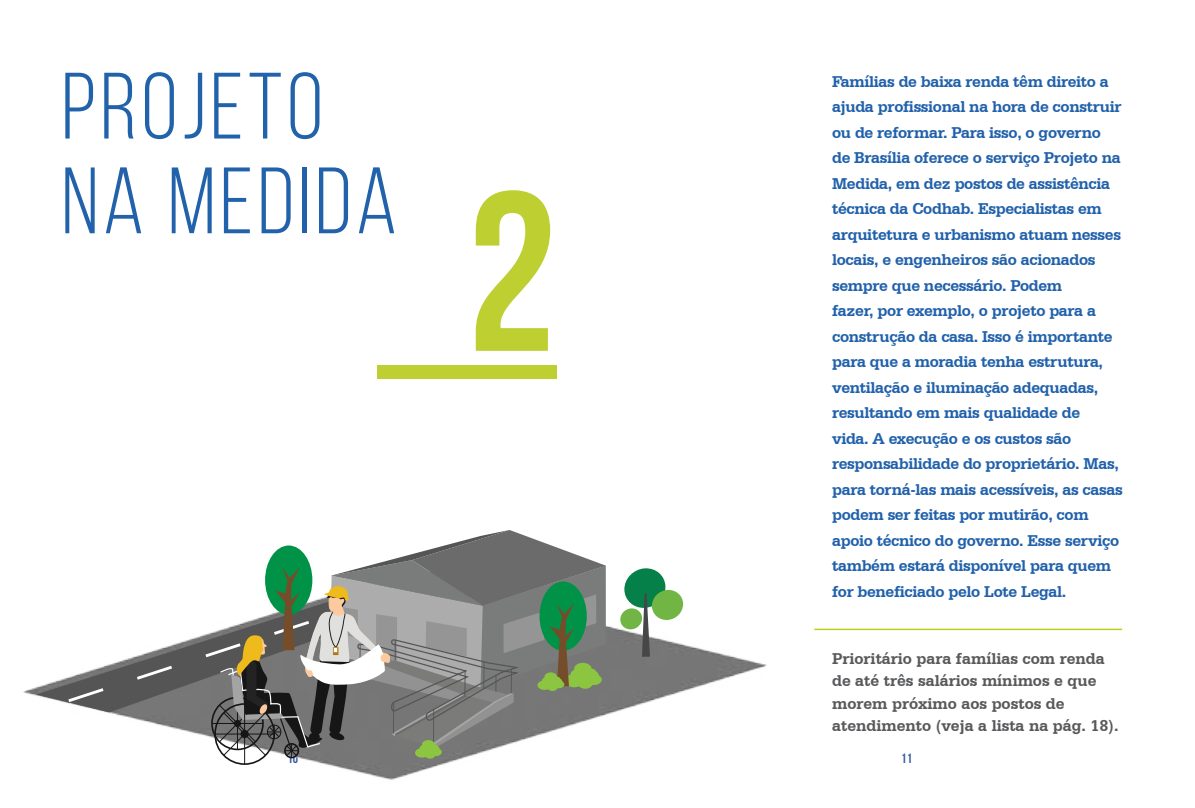
<style>
.page{position:relative;width:1195px;height:808px;background:#fff}
.page>*{position:absolute;margin:0;border:0;box-sizing:border-box;transform-origin:0 0}
.t1{font:700 226.8px "Bebas Neue";color:#bed031}
.t2{font:93.9px/94.7px "Bebas Neue";letter-spacing:.05em;color:#2162ab}
.t3{font:700 16.5px/25.5px "Serifa BT";letter-spacing:-.02em;color:#2161ab}
.t4{font:700 16.5px/22.5px "Serifa BT";color:#58595b}
.t5{font:700 13.5px "Bebas Neue";color:#345ba0}
</style>
<div class="page">
<div style="left:377px;top:365px;width:179px;height:14px;background:#bed031"></div>
<img style="left:23px;top:603px;width:744px;height:177px">
<svg style="left:36px;top:603px;width:176px;height:109px"></svg>
<svg style="left:65px;top:603px;width:147px;height:101px"></svg>
<svg style="left:620px;top:608px;width:22px;height:22px"></svg>
<svg style="left:624px;top:568px;width:59px;height:89px"></svg>
<hr style="left:244px;top:734px;width:1px;height:30px;background:#161616">
<svg style="left:212px;top:530px;width:394px;height:229px"></svg>
<hr style="left:814px;top:629px;width:308px;height:1px;background:#bfd117">
<h2 class="t2" style="left:62px;top:58px;width:337px">PROJETO<br>NA MEDIDA</h2>
<h1 class="t1" style="left:467px;top:148px;width:91px">2</h1>
<p class="t3" style="left:832px;top:68px;width:292px">Famílias de baixa renda têm direito a ajuda profissional na hora de construir ou de reformar. Para isso, o governo de Brasília oferece o serviço Projeto na Medida, em dez postos de assistência técnica da Codhab. Especialistas em arquitetura e urbanismo atuam nesses locais, e engenheiros são acionados sempre que necessário. Podem<br>fazer, por exemplo, o projeto para a construção da casa. Isso é importante para que a moradia tenha estrutura, ventilação e iluminação adequadas, resultando em mais qualidade de<br>vida. A execução e os custos são responsabilidade do proprietário. Mas, para torná-las mais acessíveis, as casas podem ser feitas por mutirão, com apoio técnico do governo. Esse serviço também estará disponível para quem for beneficiado pelo Lote Legal.</p>
<p class="t4" style="left:832px;top:647px;width:288px">Prioritário para famílias com renda de até três salários mínimos e que morem próximo aos postos de atendimento (veja a lista na pág. 18).</p>
<p class="t5" style="left:287px;top:751px;width:12px">10</p>
<p class="t5" style="left:901px;top:751px;width:12px">11</p>
</div>
